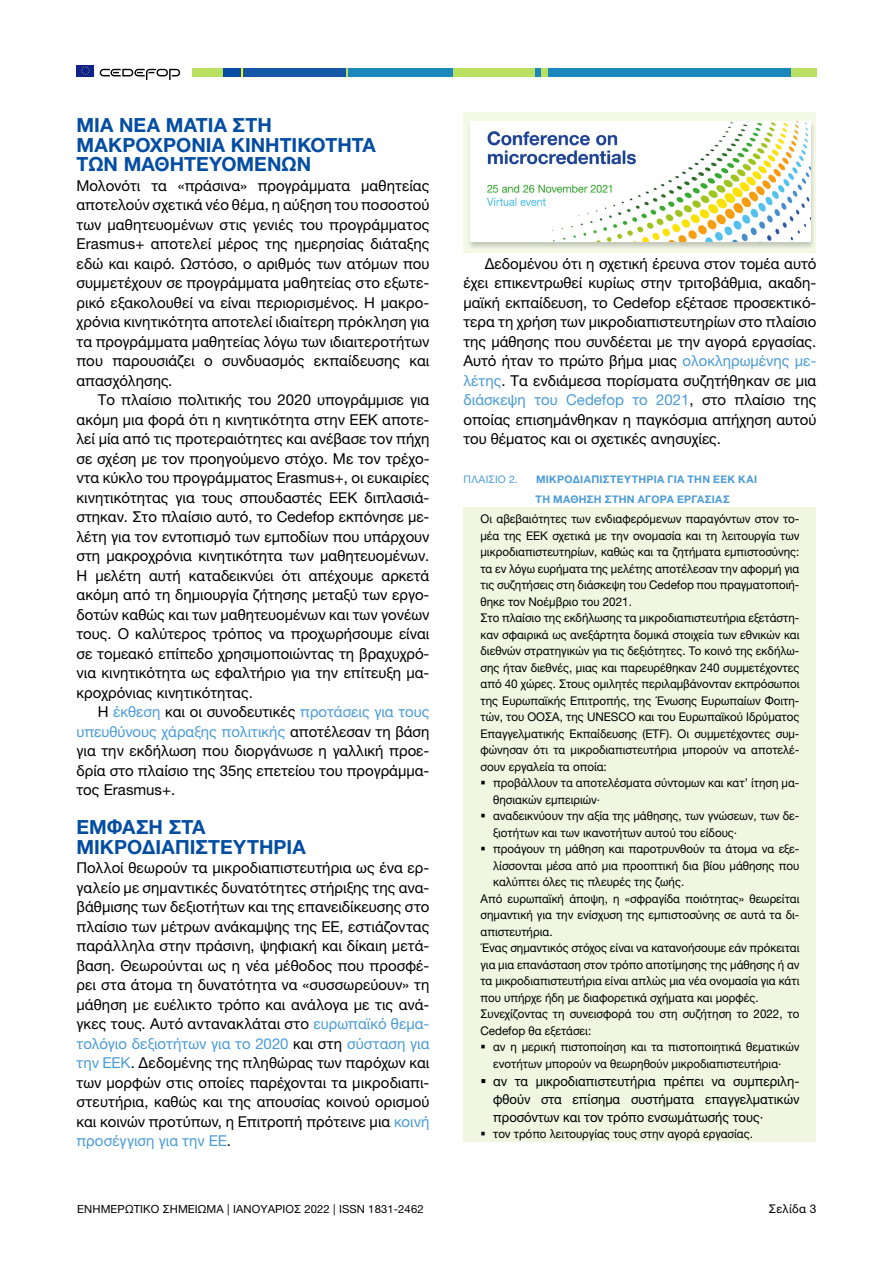
<style>
.page{position:relative;width:893px;height:1263px;background:#fff}
.page>*{position:absolute;margin:0;border:0;box-sizing:border-box;transform-origin:0 0}
.t1{font:700 19.5px/19.5px "Helvetica Neue LTW1 G";color:#034da2}
.t2{font:15px/19.5px "Helvetica Neue LTW1 G";color:#000;text-align:justify}
.t3{font:13.5px/18px "Helvetica Neue LTW1 G";color:#000;text-align:justify}
.t4{font:12px/16.5px "Helvetica Neue LTW1 G";color:#000}
.t5{font:11.25px "Helvetica Neue LTW1 G";letter-spacing:.01em;color:#000}
.t6{font:700 10.5px/19.5px "Helvetica Neue LTW1 G";letter-spacing:.03em;color:#4c9cd7}
.t7{font:10.5px "Helvetica Neue LTW1 G";letter-spacing:.025em;color:#4c9cd7}
.s1{color:#4c9cd7}
</style>
<div class="page">
<div style="left:77px;top:65px;width:17px;height:11px;background:#0f218c"></div>
<svg style="left:81px;top:66px;width:9px;height:9px"></svg>
<svg style="left:100px;top:69px;width:80px;height:11px"></svg>
<div style="left:193px;top:68px;width:30px;height:9px;background:#bae061"></div>
<div style="left:347px;top:68px;width:106px;height:9px;background:#1c87bd"></div>
<div style="left:453px;top:68px;width:82px;height:9px;background:#bae061"></div>
<div style="left:535px;top:68px;width:7px;height:9px;background:#1c87bd"></div>
<div style="left:548px;top:68px;width:243px;height:9px;background:#1c87bd"></div>
<div style="left:542px;top:68px;width:6px;height:9px;background:#bae061"></div>
<div style="left:223px;top:68px;width:18px;height:9px;background:#034da3"></div>
<svg style="left:241px;top:68px;width:2px;height:9px"></svg>
<svg style="left:345px;top:68px;width:2px;height:9px"></svg>
<div style="left:243px;top:68px;width:102px;height:9px;background:#1457a6"></div>
<div style="left:791px;top:68px;width:26px;height:9px;background:#bae061"></div>
<div style="left:463px;top:507px;width:353px;height:102px;background:#f1f6e1"></div>
<div style="left:463px;top:606px;width:353px;height:168px;background:#f1f6e1"></div>
<div style="left:463px;top:771px;width:353px;height:36px;background:#f1f6e1"></div>
<div style="left:463px;top:804px;width:353px;height:36px;background:#f1f6e1"></div>
<div style="left:463px;top:837px;width:353px;height:53px;background:#f1f6e1"></div>
<div style="left:463px;top:886px;width:353px;height:53px;background:#f1f6e1"></div>
<div style="left:463px;top:936px;width:353px;height:69px;background:#f1f6e1"></div>
<div style="left:463px;top:1002px;width:353px;height:36px;background:#f1f6e1"></div>
<div style="left:463px;top:1035px;width:353px;height:36px;background:#f1f6e1"></div>
<div style="left:463px;top:1068px;width:353px;height:58px;background:#f1f6e1"></div>
<div style="left:463px;top:1122px;width:353px;height:20px;background:#f1f6e1"></div>
<div style="left:463px;top:113px;width:353px;height:140px;background:#f4f8e7"></div>
<div style="left:467px;top:121px;width:349px;height:129px;background:#000;opacity:.2"></div>
<img style="left:470px;top:121px;width:340px;height:121px">
<h1 class="t1" style="left:77px;top:115px;width:301px">ΜΙΑ ΝΈΑ ΜΑΤΙΆ ΣΤΗ<br>ΜΑΚΡΟΧΡΌΝΙΑ ΚΙΝΗΤΙΚΌΤΗΤΑ<br>ΤΩΝ ΜΑΘΗΤΕΥΟΜΈΝΩΝ</h1>
<p class="t2" style="left:77px;top:175px;width:354px">Μολονότι τα «πράσινα» προγράμματα μαθητείας αποτελούν σχετικά νέο θέμα, η αύξηση του ποσοστού των μαθητευομένων στις γενιές του προγράμματος Erasmus+ αποτελεί μέρος της ημερησίας διάταξης εδώ και καιρό. Ωστόσο, ο αριθμός των ατόμων που συμμετέχουν σε προγράμματα μαθητείας στο εξωτε&shy;ρικό εξακολουθεί να είναι περιορισμένος. Η μακρο&shy;χρόνια κινητικότητα αποτελεί ιδιαίτερη πρόκληση για τα προγράμματα μαθητείας λόγω των ιδιαιτεροτήτων που παρουσιάζει ο συνδυασμός εκπαίδευσης και απασχόλησης.</p>
<p class="t2" style="left:77px;top:390px;width:354px;text-indent:21px">Το πλαίσιο πολιτικής του 2020 υπογράμμισε για ακόμη μια φορά ότι η κινητικότητα στην ΕΕΚ αποτε&shy;λεί μία από τις προτεραιότητες και ανέβασε τον πήχη σε σχέση με τον προηγούμενο στόχο. Με τον τρέχο&shy;ντα κύκλο του προγράμματος Erasmus+, οι ευκαιρίες κινητικότητας για τους σπουδαστές ΕΕΚ διπλασιά&shy;στηκαν. Στο πλαίσιο αυτό, το Cedefop εκπόνησε με&shy;λέτη για τον εντοπισμό των εμποδίων που υπάρχουν στη μακροχρόνια κινητικότητα των μαθητευομένων.<br>Η μελέτη αυτή καταδεικνύει ότι απέχουμε αρκετά ακόμη από τη δημιουργία ζήτησης μεταξύ των εργο&shy;δοτών καθώς και των μαθητευομένων και των γονέων τους. Ο καλύτερος τρόπος να προχωρήσουμε είναι σε τομεακό επίπεδο χρησιμοποιώντας τη βραχυχρό&shy;νια κινητικότητα ως εφαλτήριο για την επίτευξη μα&shy;κροχρόνιας κινητικότητας.</p>
<p class="t2" style="left:77px;top:702px;width:354px;text-indent:21px">Η <span class="s1">έκθεση</span> και οι συνοδευτικές <span class="s1">προτάσεις για τους υπευθύνους χάραξης πολιτικής</span> αποτέλεσαν τη βάση για την εκδήλωση που διοργάνωσε η γαλλική προε&shy;δρία στο πλαίσιο της 35ης επετείου του προγράμμα&shy;τος Erasmus+.</p>
<h1 class="t1" style="left:77px;top:817px;width:231px">ΈΜΦΑΣΗ ΣΤΑ<br>ΜΙΚΡΟΔΙΑΠΙΣΤΕΥΤΉΡΙΑ</h1>
<p class="t2" style="left:77px;top:858px;width:354px">Πολλοί θεωρούν τα μικροδιαπιστευτήρια ως ένα ερ&shy;γαλείο με σημαντικές δυνατότητες στήριξης της ανα&shy;βάθμισης των δεξιοτήτων και της επανειδίκευσης στο πλαίσιο των μέτρων ανάκαμψης της ΕΕ, εστιάζοντας παράλληλα στην πράσινη, ψηφιακή και δίκαιη μετά&shy;βαση. Θεωρούνται ως η νέα μέθοδος που προσφέ&shy;ρει στα άτομα τη δυνατότητα να «συσσωρεύουν» τη μάθηση με ευέλικτο τρόπο και ανάλογα με τις ανά&shy;γκες τους. Αυτό αντανακλάται στο <span class="s1">ευρωπαϊκό θεμα&shy;τολόγιο δεξιοτήτων για το 2020</span> και στη <span class="s1">σύσταση για την ΕΕΚ</span>. Δεδομένης της πληθώρας των παρόχων και των μορφών στις οποίες παρέχονται τα μικροδιαπι&shy;στευτήρια, καθώς και της απουσίας κοινού ορισμού και κοινών προτύπων, η Επιτροπή πρότεινε μια <span class="s1">κοινή προσέγγιση για την ΕΕ</span>.</p>
<p class="t2" style="left:463px;top:253px;width:354px;text-indent:21px">Δεδομένου ότι η σχετική έρευνα στον τομέα αυτό έχει επικεντρωθεί κυρίως στην τριτοβάθμια, ακαδη&shy;μαϊκή εκπαίδευση, το Cedefop εξέτασε προσεκτικό&shy;τερα τη χρήση των μικροδιαπιστευτηρίων στο πλαίσιο της μάθησης που συνδέεται με την αγορά εργασίας.<br>Αυτό ήταν το πρώτο βήμα μιας <span class="s1">ολοκληρωμένης με&shy;λέτης</span>. Τα ενδιάμεσα πορίσματα συζητήθηκαν σε μια <span class="s1">διάσκεψη του Cedefop το 2021</span>, στο πλαίσιο της οποίας επισημάνθηκαν η παγκόσμια απήχηση αυτού του θέματος και οι σχετικές ανησυχίες.</p>
<p class="t7" style="left:463px;top:473px;width:56px">ΠΛΑΙΣΙΟ 2.</p>
<p class="t6" style="left:536px;top:469px;width:223px">ΜΙΚΡΟΔΙΑΠΙΣΤΕΥΤΗΡΙΑ ΓΙΑ ΤΗΝ ΕΕΚ ΚΑΙ<br>ΤΗ ΜΑΘΗΣΗ ΣΤΗΝ ΑΓΟΡΑ ΕΡΓΑΣΙΑΣ</p>
<p class="t4" style="left:480px;top:511px;width:320px">Οι αβεβαιότητες των ενδιαφερόμενων παραγόντων στον το&shy;μέα της ΕΕΚ σχετικά με την ονομασία και τη λειτουργία των μικροδιαπιστευτηρίων, καθώς και τα ζητήματα εμπιστοσύνης: τα εν λόγω ευρήματα της μελέτης αποτέλεσαν την αφορμή για τις συζητήσεις στη διάσκεψη του Cedefop που πραγματοποιή&shy;θηκε τον Νοέμβριο του 2021.<br>Στο πλαίσιο της εκδήλωσης τα μικροδιαπιστευτήρια εξετάστη&shy;καν σφαιρικά ως ανεξάρτητα δομικά στοιχεία των εθνικών και διεθνών στρατηγικών για τις δεξιότητες. Το κοινό της εκδήλω&shy;σης ήταν διεθνές, μιας και παρευρέθηκαν 240 συμμετέχοντες από 40 χώρες. Στους ομιλητές περιλαμβάνονταν εκπρόσωποι της Ευρωπαϊκής Επιτροπής, της Ένωσης Ευρωπαίων Φοιτη&shy;τών, του ΟΟΣΑ, της UNESCO και του Ευρωπαϊκού Ιδρύματος Επαγγελματικής Εκπαίδευσης (ETF). Οι συμμετέχοντες συμ&shy;φώνησαν ότι τα μικροδιαπιστευτήρια μπορούν να αποτελέ&shy;σουν εργαλεία τα οποία:</p>
<p class="t4" style="left:493px;top:775px;width:308px">προβάλλουν τα αποτελέσματα σύντομων και κατ’ ίτηση μα-</p>
<p class="t4" style="left:493px;top:791px;width:108px">θησιακών εμπειριών·</p>
<p class="t4" style="left:493px;top:808px;width:308px">αναδεικνύουν την αξία της μάθησης, των γνώσεων, των δε-</p>
<p class="t4" style="left:493px;top:824px;width:245px">ξιοτήτων και των ικανοτήτων αυτού του είδους·</p>
<p class="t4" style="left:493px;top:841px;width:308px">προάγουν τη μάθηση και παροτρυνθούν τα άτομα να εξε-</p>
<p class="t4" style="left:493px;top:857px;width:308px">λίσσονται μέσα από μια προοπτική δια βίου μάθησης που</p>
<p class="t4" style="left:493px;top:874px;width:193px">καλύπτει όλες τις πλευρές της ζωής.</p>
<p class="t4" style="left:480px;top:890px;width:320px">Από ευρωπαϊκή άποψη, η «σφραγίδα ποιότητας» θεωρείται</p>
<p class="t4" style="left:480px;top:907px;width:320px">σημαντική για την ενίσχυση της εμπιστοσύνης σε αυτά τα δι-</p>
<p class="t4" style="left:480px;top:923px;width:74px">απιστευτήρια.</p>
<p class="t4" style="left:480px;top:940px;width:320px">Ένας σημαντικός στόχος είναι να κατανοήσουμε εάν πρόκειται</p>
<p class="t4" style="left:480px;top:956px;width:320px">για μια επανάσταση στον τρόπο αποτίμησης της μάθησης ή αν</p>
<p class="t4" style="left:480px;top:973px;width:320px">τα μικροδιαπιστευτήρια είναι απλώς μια νέα ονομασία για κάτι</p>
<p class="t4" style="left:480px;top:989px;width:280px">που υπήρχε ήδη με διαφορετικά σχήματα και μορφές.</p>
<p class="t4" style="left:480px;top:1006px;width:320px">Συνεχίζοντας τη συνεισφορά του στη συζήτηση το 2022, το</p>
<p class="t4" style="left:480px;top:1022px;width:112px">Cedefop θα εξετάσει:</p>
<p class="t4" style="left:493px;top:1039px;width:308px">αν η μερική πιστοποίηση και τα πιστοποιητικά θεματικών</p>
<p class="t4" style="left:493px;top:1055px;width:290px">ενοτήτων μπορούν να θεωρηθούν μικροδιαπιστευτήρια·</p>
<p class="t3" style="left:493px;top:1072px;width:308px">αν τα μικροδιαπιστευτήρια πρέπει να συμπεριλη&shy;φθούν στα επίσημα συστήματα επαγγελματικών προσόντων και τον τρόπο ενσωμάτωσής τους·</p>
<p class="t4" style="left:493px;top:1126px;width:261px">τον τρόπο λειτουργίας τους στην αγορά εργασίας.</p>
<p class="t5" style="left:77px;top:1202px;width:348px">ΕΝΗΜΕΡΩΤΙΚΟ ΣΗΜΕΙΩΜΑ | ΙΑΝΟΥΑΡΙΟΣ 2022 | ISSN 1831-2462</p>
<p class="t4" style="left:769px;top:1200px;width:49px">Σελίδα 3</p>
</div>
